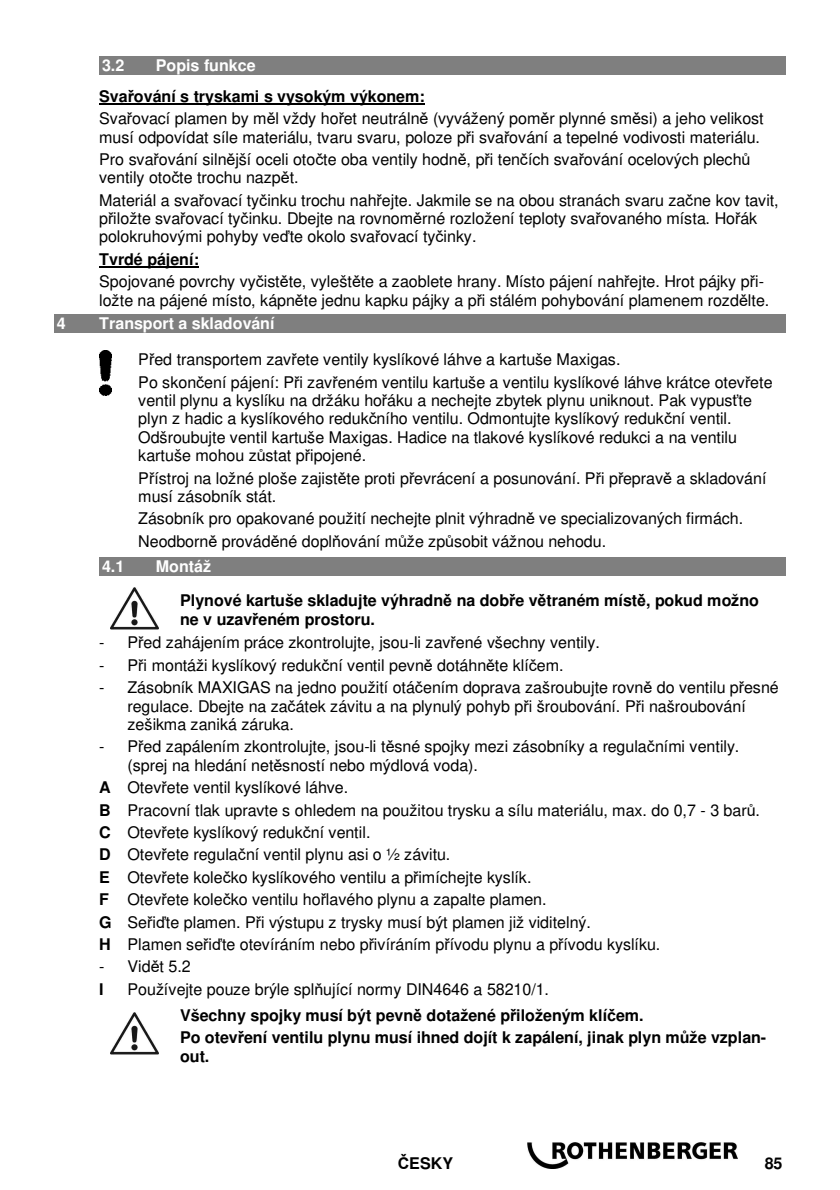
<style>
.page{position:relative;width:840px;height:1190px;background:#fff}
.page>*{position:absolute;margin:0;border:0;box-sizing:border-box;transform-origin:0 0}
.t1{font:16px/18.4px "Helvetica";letter-spacing:-.005em;color:#000}
.t2{font:700 16px/30.4px "Helvetica";letter-spacing:-.005em;color:#000}
.t3{font:700 16px "Helvetica";color:#fff}
.s1{color:#fff}
.s2{font-family:"Arial"}
.s3{font-weight:700}
.s4{font-family:"Arial";font-weight:700}
</style>
<div class="page">
<img style="left:527px;top:1142px;width:210px;height:26px">
<div style="left:99px;top:56px;width:686px;height:19px;background:#7f7f7f"></div>
<hr style="left:99px;top:103px;width:326px;height:2px;background:#000">
<hr style="left:99px;top:267px;width:100px;height:1px;background:#000">
<div style="left:54px;top:314px;width:731px;height:19px;background:#7f7f7f"></div>
<div style="left:99px;top:557px;width:686px;height:18px;background:#7f7f7f"></div>
<img style="left:99px;top:350px;width:12px;height:45px">
<img style="left:110px;top:587px;width:48px;height:42px">
<img style="left:110px;top:1013px;width:48px;height:42px">
<p class="t2" style="left:99px;top:50px;width:327px;text-indent:57px"><span class="s1">Popis funkce<br></span>Sva<span class="s2">ř</span>ování s tryskami s vysokým výkonem:</p>
<p class="t1" style="left:99px;top:109px;width:666px">Sva<span class="s2">ř</span>ovací plamen by m<span class="s2">ě</span>l vždy ho<span class="s2">ř</span>et neutráln<span class="s2">ě</span> (vyvážený pom<span class="s2">ě</span>r plynné sm<span class="s2">ě</span>si) a jeho velikost musí odpovídat síle materiálu, tvaru svaru, poloze p<span class="s2">ř</span>i sva<span class="s2">ř</span>ování a tepelné vodivosti materiálu.</p>
<p class="t1" style="left:99px;top:150px;width:653px">Pro sva<span class="s2">ř</span>ování siln<span class="s2">ě</span>jší oceli oto<span class="s2">č</span>te oba ventily hodn<span class="s2">ě</span>, p<span class="s2">ř</span>i ten<span class="s2">č</span>ích sva<span class="s2">ř</span>ování ocelových plech<span class="s2">ů </span>ventily oto<span class="s2">č</span>te trochu nazp<span class="s2">ě</span>t.</p>
<p class="t1" style="left:99px;top:191px;width:681px">Materiál a sva<span class="s2">ř</span>ovací ty<span class="s2">č</span>inku trochu nah<span class="s2">ř</span>ejte. Jakmile se na obou stranách svaru za<span class="s2">č</span>ne kov tavit, p<span class="s2">ř</span>iložte sva<span class="s2">ř</span>ovací ty<span class="s2">č</span>inku. Dbejte na rovnom<span class="s2">ě</span>rné rozložení teploty sva<span class="s2">ř</span>ovaného místa. Ho<span class="s2">ř</span>ák polokruhovými pohyby ve<span class="s2">ď</span>te okolo sva<span class="s2">ř</span>ovací ty<span class="s2">č</span>inky.</p>
<p class="t1" style="left:99px;top:248px;width:666px;line-height:22.4px"><span class="s3">Tvrdé pájení:<br></span>Spojované povrchy vy<span class="s2">č</span>ist<span class="s2">ě</span>te, vylešt<span class="s2">ě</span>te a zaoblete hrany. Místo pájení nah<span class="s2">ř</span>ejte. Hrot pájky p<span class="s2">ř</span>i-</p>
<p class="t1" style="left:99px;top:291px;width:671px">ložte na pájené místo, kápn<span class="s2">ě</span>te jednu kapku pájky a p<span class="s2">ř</span>i stálém pohybování plamenem rozd<span class="s2">ě</span>lte.</p>
<p class="t3" style="left:102px;top:56px;width:24px">3.2</p>
<p class="t3" style="left:57px;top:315px;width:10px">4</p>
<p class="t3" style="left:99px;top:315px;width:177px">Transport a skladování</p>
<p class="t1" style="left:138px;top:348px;width:636px;line-height:22.4px">P<span class="s2">ř</span>ed transportem zav<span class="s2">ř</span>ete ventily kyslíkové láhve a kartuše Maxigas.<br>Po skon<span class="s2">č</span>ení pájení: P<span class="s2">ř</span>i zav<span class="s2">ř</span>eném ventilu kartuše a ventilu kyslíkové láhve krátce otev<span class="s2">ř</span>ete</p>
<p class="t1" style="left:138px;top:391px;width:615px">ventil plynu a kyslíku na držáku ho<span class="s2">ř</span>áku a nechejte zbytek plynu uniknout. Pak vypus<span class="s2">ť</span>te plyn z hadic a kyslíkového reduk<span class="s2">č</span>ního ventilu. Odmontujte kyslíkový reduk<span class="s2">č</span>ní ventil.<br>Odšroubujte ventil kartuše Maxigas. Hadice na tlakové kyslíkové redukci a na ventilu kartuše mohou z<span class="s2">ů</span>stat p<span class="s2">ř</span>ipojené.</p>
<p class="t1" style="left:138px;top:469px;width:630px">P<span class="s2">ř</span>ístroj na ložné ploše zajist<span class="s2">ě</span>te proti p<span class="s2">ř</span>evrácení a posunování. P<span class="s2">ř</span>i p<span class="s2">ř</span>eprav<span class="s2">ě</span> a skladování musí zásobník stát.</p>
<p class="t1" style="left:138px;top:507px;width:606px;line-height:22.6px">Zásobník pro opakované použití nechejte plnit výhradn<span class="s2">ě</span> ve specializovaných firmách.<br>Neodborn<span class="s2">ě</span> provád<span class="s2">ě</span>né dopl<span class="s2">ň</span>ování m<span class="s2">ů</span>že zp<span class="s2">ů</span>sobit vážnou nehodu.</p>
<p class="t3" style="left:102px;top:557px;width:24px">4.1</p>
<p class="t2" style="left:180px;top:549px;width:581px;line-height:34px;text-indent:-24px"><span class="s1">Montáž<br></span>Plynové kartuše skladujte výhradn<span class="s2">ě</span> na dob<span class="s2">ř</span>e v<span class="s2">ě</span>traném míst<span class="s2">ě</span>, pokud možno</p>
<p class="t2" style="left:180px;top:604px;width:196px">ne v uzav<span class="s2">ř</span>eném prostoru.</p>
<p class="t1" style="left:99px;top:634px;width:502px">- P<span class="s2">ř</span>ed zahájením práce zkontrolujte, jsou-li zav<span class="s2">ř</span>ené všechny ventily.</p>
<p class="t1" style="left:99px;top:656px;width:466px">- P<span class="s2">ř</span>i montáži kyslíkový reduk<span class="s2">č</span>ní ventil pevn<span class="s2">ě</span> dotáhn<span class="s2">ě</span>te klí<span class="s2">č</span>em.</p>
<p class="t1" style="left:127px;top:678px;width:653px;text-indent:-28px">- Zásobník MAXIGAS na jedno použití otá<span class="s2">č</span>ením doprava zašroubujte rovn<span class="s2">ě</span> do ventilu p<span class="s2">ř</span>esné regulace. Dbejte na za<span class="s2">č</span>átek závitu a na plynulý pohyb p<span class="s2">ř</span>i šroubování. P<span class="s2">ř</span>i našroubování zešikma zaniká záruka.</p>
<p class="t1" style="left:127px;top:738px;width:613px;text-indent:-28px">- P<span class="s2">ř</span>ed zapálením zkontrolujte, jsou-li t<span class="s2">ě</span>sné spojky mezi zásobníky a regula<span class="s2">č</span>ními ventily. (sprej na hledání net<span class="s2">ě</span>sností nebo mýdlová voda).</p>
<p class="t1" style="left:99px;top:776px;width:662px;line-height:22.4px"><span class="s3">A</span> Otev<span class="s2">ř</span>ete ventil kyslíkové láhve.<br><span class="s3">B</span> Pracovní tlak upravte s ohledem na použitou trysku a sílu materiálu, max. do 0,7 - 3 bar<span class="s2">ů</span>.<br><span class="s3">C</span> Otev<span class="s2">ř</span>ete kyslíkový reduk<span class="s2">č</span>ní ventil.<br><span class="s3">D</span> Otev<span class="s2">ř</span>ete regula<span class="s2">č</span>ní ventil plynu asi o ½ závitu.<br><span class="s3">E</span> Otev<span class="s2">ř</span>ete kole<span class="s2">č</span>ko kyslíkového ventilu a p<span class="s2">ř</span>imíchejte kyslík.<br><span class="s3">F</span> Otev<span class="s2">ř</span>ete kole<span class="s2">č</span>ko ventilu ho<span class="s2">ř</span>lavého plynu a zapalte plamen.<br><span class="s3">G</span> Se<span class="s2">ř</span>i<span class="s2">ď</span>te plamen. P<span class="s2">ř</span>i výstupu z trysky musí být plamen již viditelný.<br><span class="s3">H</span> Plamen se<span class="s2">ř</span>i<span class="s2">ď</span>te otevíráním nebo p<span class="s2">ř</span>ivíráním p<span class="s2">ř</span>ívodu plynu a p<span class="s2">ř</span>ívodu kyslíku.</p>
<p class="t1" style="left:99px;top:956px;width:93px;line-height:22.4px">- Vid<span class="s2">ě</span>t 5.2<br><span class="s3">I</span></p>
<p class="t1" style="left:180px;top:976px;width:465px;line-height:26.6px;text-indent:-53px">Používejte pouze brýle spl<span class="s2">ň</span>ující normy DIN4646 a 58210/1.<br><span class="s3">Všechny spojky musí být pevn</span><span class="s4">ě</span> <span class="s3">dotažené p</span><span class="s4">ř</span><span class="s3">iloženým klí</span><span class="s4">č</span><span class="s3">em.</span></p>
<p class="t2" style="left:180px;top:1029px;width:588px;line-height:18.4px">Po otev<span class="s2">ř</span>ení ventilu plynu musí ihned dojít k zapálení, jinak plyn m<span class="s2">ů</span>že vzplan&shy;out.</p>
<p class="t2" style="left:398px;top:1149px;width:57px"><span class="s2">Č</span>ESKY</p>
<p class="t2" style="left:765px;top:1149px;width:19px">85</p>
</div>
